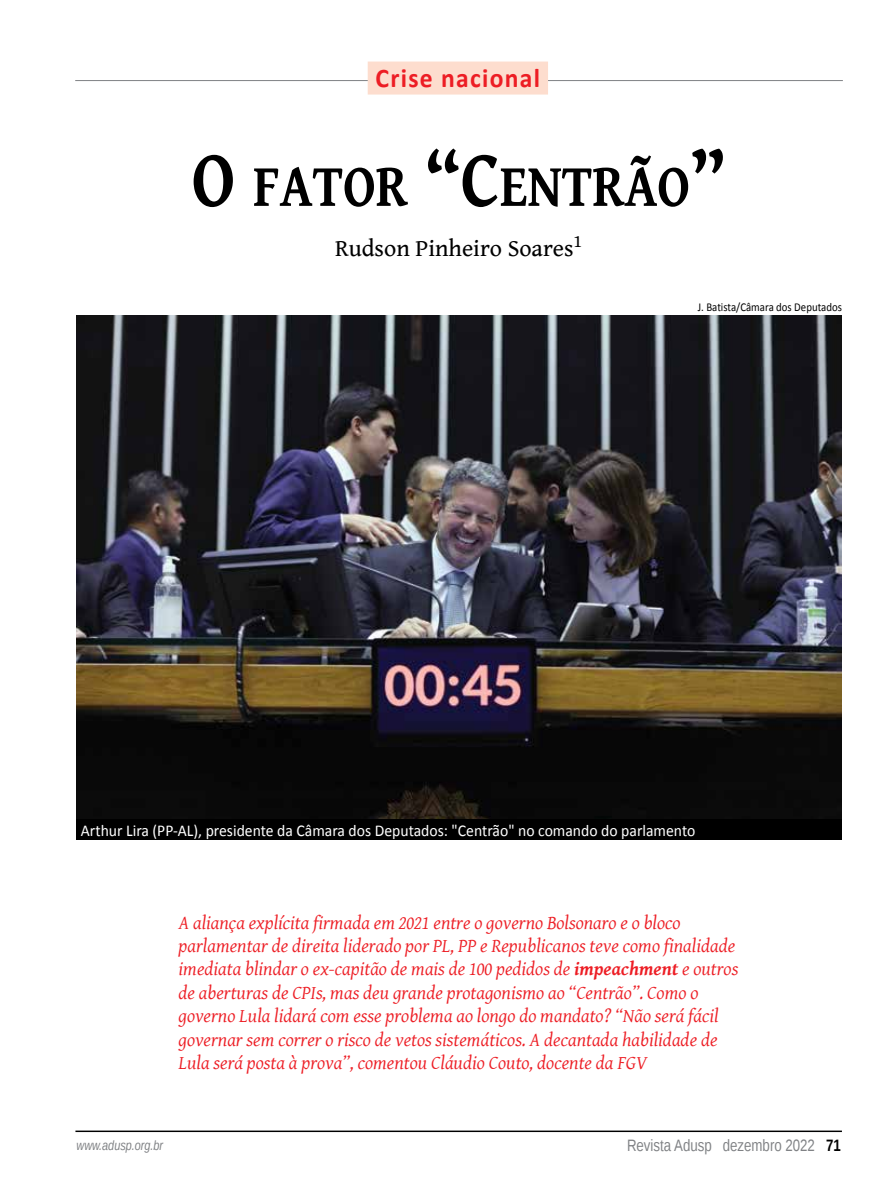
<style>
.page{position:relative;width:893px;height:1191px;background:#fff}
.page>*{position:absolute;margin:0;border:0;box-sizing:border-box;transform-origin:0 0}
.t1{font:700 60.75px "Gentium Book Basic";color:#000;scale:.85 1}
.t2{font:700 27px "Calibri";letter-spacing:.05em;color:#ed1d24;scale:.95 1}
.t3{font:24px "Gentium Book Basic";color:#000}
.t4{font:italic 19.5px/23.4px "Gentium Basic";color:#ed1d24}
.t5{font:16.5px "Calibri";color:#fff;scale:.95 1}
.t6{font:16.5px "Liberation Sans Narrow";color:#808285}
.t7{font:italic 13.5px "Liberation Sans Narrow";color:#808285}
.t8{font:12px "Calibri";color:#000;scale:.9 1}
.s1{font-size:81px}
.s2{font-weight:700}
.s3{font-weight:700;color:#000}
</style>
<div class="page">
<hr style="left:75px;top:1130px;width:767px;height:2px;background:#000">
<hr style="left:75px;top:80px;width:768px;height:1px;background:#808285">
<div style="left:368px;top:62px;width:180px;height:33px;background:#fdddce"></div>
<img style="left:76px;top:315px;width:766px;height:510px">
<div style="left:77px;top:819px;width:765px;height:21px;background:#000"></div>
<h2 class="t2" style="left:376px;top:61px;width:175px">Crise nacional</h2>
<h1 class="t1" style="left:192px;top:140px;width:629px"><span class="s1">O</span> FATOR <span class="s1">“C</span>ENTRÃO<span class="s1">”</span></h1>
<p class="t3" style="left:335px;top:230px;width:249px">Rudson Pinheiro Soares<sup>1</sup></p>
<p class="t8" style="left:698px;top:299px;width:161px">J. Batista/Câmara dos Deputados</p>
<p class="t5" style="left:81px;top:820px;width:648px">Arthur Lira (PP-AL), presidente da Câmara dos Deputados: "Centrão" no comando do parlamento</p>
<p class="t4" style="left:179px;top:910px;width:561px">A aliança explícita firmada em 2021 entre o governo Bolsonaro e o bloco parlamentar de direita liderado por PL, PP e Republicanos teve como finalidade imediata blindar o ex-capitão de mais de 100 pedidos de <span class="s2">impeachment</span> e outros de aberturas de CPIs, mas deu grande protagonismo ao “Centrão”. Como o governo Lula lidará com esse problema ao longo do mandato? “Não será fácil governar sem correr o risco de vetos sistemáticos. A decantada habilidade de Lula será posta à prova”, comentou Cláudio Couto, docente da FGV</p>
<p class="t7" style="left:76px;top:1136px;width:88px">www.adusp.org.br</p>
<p class="t6" style="left:627px;top:1135px;width:215px">Revista Adusp dezembro 2022 <span class="s3">71</span></p>
</div>
